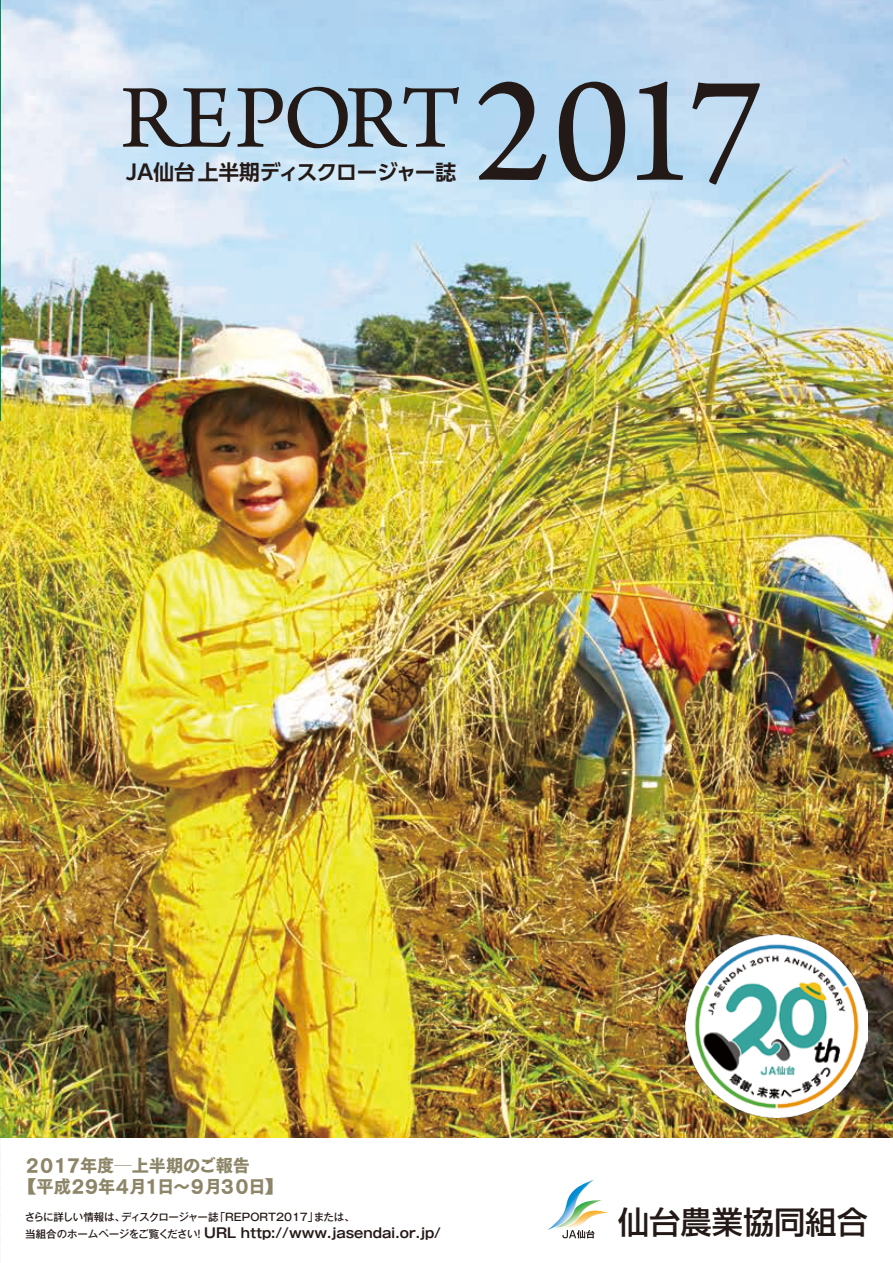
<style>
.page{position:relative;width:893px;height:1263px;background:#fff}
.page>*{position:absolute;margin:0;border:0;box-sizing:border-box;transform-origin:0 0}
.t1{font:94.35px "Arno Pro";letter-spacing:-.02em;color:#231916}
.t2{font:500 31.2px "Shin Go Pro";color:#231916}
.t3{font:700 20.7px "UD Shin Go Pro De";letter-spacing:-.01em;color:#231916}
.t4{font:17.4px/20.9px "Tsuku Go Pro H";letter-spacing:-.07em;color:#8c8567}
.t5{font:700 13.5px "Gothic MB101 Pro De";color:#231916}
.t6{font:500 10.5px "Gothic MB101 Pro";letter-spacing:-.02em;color:#231916}
.s1{font-size:160.95px}
.s2{font-family:"Gothic MB101 Pro";font-weight:500;font-size:10.5px}
</style>
<div class="page">
<img style="left:0;top:421px;width:1px;height:840px">
<img style="left:1px;top:0;width:892px;height:1137px">
<svg style="left:548px;top:1179px;width:61px;height:59px"></svg>
<hr style="left:0;top:0;width:1px;height:421px;background:#008c5a">
<img style="left:685px;top:934px;width:183px;height:183px">
<h1 class="t1" style="left:120px;top:64px;width:645px">REPORT <span class="s1">2017</span></h1>
<h3 class="t3" style="left:126px;top:155px;width:332px">JA仙台上半期ディスクロージャー誌</h3>
<p class="t4" style="left:19px;top:1155px;width:264px">２０17年度─上半期のご報告<br>【平成２9年４月1日～９月３０日】</p>
<p class="t6" style="left:25px;top:1209px;width:332px">さらに詳しい情報は、ディスクロージャー誌「REPORT2017」または、</p>
<p class="t5" style="left:25px;top:1221px;width:417px"><span class="s2">当組合のホームページをご覧ください！</span> URL http://www.jasendai.or.jp/</p>
<h2 class="t2" style="left:618px;top:1196px;width:251px">仙台農業協同組合</h2>
</div>
